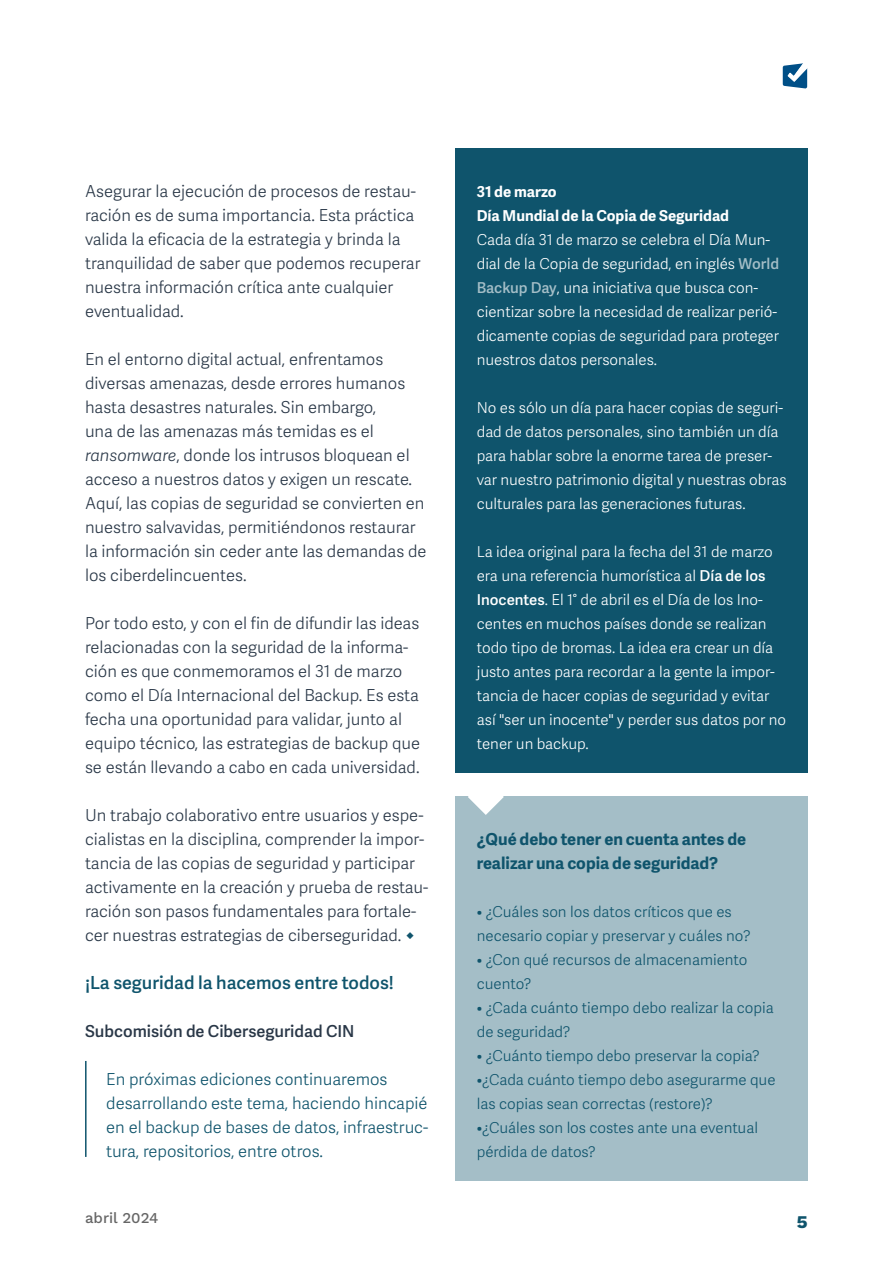
<style>
.page{position:relative;width:893px;height:1263px;background:#fff}
.page>*{position:absolute;margin:0;border:0;box-sizing:border-box;transform-origin:0 0}
.t1{font:700 21px "Work Sans";color:#0f546c}
.t2{font:18px "Adelle Sans Sb";color:#0f546c}
.t3{font:16.5px/24px "Adelle Sans Lt";color:#293747}
.t4{font:16.5px/24px "Adelle Sans Lt";color:#0f546c}
.t5{font:700 16.5px/24px "Adelle Sans";color:#0f546c}
.t6{font:16.5px "Adelle Sans Sb";color:#293747}
.t7{font:15px/24px "Adelle Sans Lt";color:#fff}
.t8{font:15px/24px "Adelle Sans Lt";color:#0f546c}
.t9{font:700 15px/24px "Adelle Sans";color:#fff}
.t10{font:500 15px "Work Sans";color:#666}
.s1{font-style:italic}
.s2{color:#0f546c}
.s3{font-family:"Adelle Sans Sb";color:#a4bec7}
.s4{font-family:"Adelle Sans Sb"}
</style>
<div class="page">
<svg style="left:782px;top:63px;width:26px;height:26px"></svg>
<div style="left:455px;top:797px;width:353px;height:384px;background:#a4bec7"></div>
<hr style="left:85px;top:1061px;width:2px;height:96px;background:#0f546c">
<div style="left:455px;top:149px;width:353px;height:624px;background:#0f546c"></div>
<svg style="left:468px;top:796px;width:36px;height:19px"></svg>
<p class="t3" style="left:85px;top:178px;width:337px">Asegurar la ejecución de procesos de restau&shy;ración es de suma importancia. Esta práctica valida la eficacia de la estrategia y brinda la tranquilidad de saber que podemos recuperar nuestra información crítica ante cualquier eventualidad.</p>
<p class="t3" style="left:85px;top:346px;width:343px">En el entorno digital actual, enfrentamos diversas amenazas, desde errores humanos hasta desastres naturales. Sin embargo,<br>una de las amenazas más temidas es el <span class="s1">ransomware</span>, donde los intrusos bloquean el acceso a nuestros datos y exigen un rescate.<br>Aquí, las copias de seguridad se convierten en nuestro salvavidas, permitiéndonos restaurar la información sin ceder ante las demandas de los ciberdelincuentes.</p>
<p class="t3" style="left:85px;top:611px;width:337px">Por todo esto, y con el fin de difundir las ideas relacionadas con la seguridad de la informa&shy;ción es que conmemoramos el 31 de marzo como el Día Internacional del Backup. Es esta fecha una oportunidad para validar, junto al equipo técnico, las estrategias de backup que se están llevando a cabo en cada universidad.</p>
<p class="t3" style="left:85px;top:803px;width:345px">Un trabajo colaborativo entre usuarios y espe&shy;cialistas en la disciplina, comprender la impor&shy;tancia de las copias de seguridad y participar activamente en la creación y prueba de restau&shy;ración son pasos fundamentales para fortale&shy;cer nuestras estrategias de ciberseguridad. <span class="s2">V</span></p>
<p class="t2" style="left:85px;top:969px;width:310px">¡La seguridad la hacemos entre todos!</p>
<p class="t6" style="left:85px;top:1019px;width:271px">Subcomisión de Ciberseguridad CIN</p>
<p class="t4" style="left:106px;top:1066px;width:324px">En próximas ediciones continuaremos desarrollando este tema, haciendo hincapié en el backup de bases de datos, infraestruc&shy;tura, repositorios, entre otros.</p>
<p class="t9" style="left:477px;top:179px;width:254px">31 de marzo<br>Día Mundial de la Copia de Seguridad</p>
<p class="t7" style="left:477px;top:227px;width:304px">Cada día 31 de marzo se celebra el Día Mun&shy;dial de la Copia de seguridad, en inglés <span class="s3">World Backup Day</span>, una iniciativa que busca con&shy;cientizar sobre la necesidad de realizar perió&shy;dicamente copias de seguridad para proteger nuestros datos personales.</p>
<p class="t7" style="left:477px;top:395px;width:311px">No es sólo un día para hacer copias de seguri&shy;dad de datos personales, sino también un día para hablar sobre la enorme tarea de preser&shy;var nuestro patrimonio digital y nuestras obras culturales para las generaciones futuras.</p>
<p class="t7" style="left:477px;top:539px;width:311px">La idea original para la fecha del 31 de marzo era una referencia humorística al <span class="s4">Día de los Inocentes</span>. El 1° de abril es el Día de los Ino&shy;centes en muchos países donde se realizan todo tipo de bromas. La idea era crear un día justo antes para recordar a la gente la impor&shy;tancia de hacer copias de seguridad y evitar así "ser un inocente" y perder sus datos por no tener un backup.</p>
<p class="t5" style="left:477px;top:826px;width:271px">¿Qué debo tener en cuenta antes de realizar una copia de seguridad?</p>
<p class="t8" style="left:477px;top:899px;width:276px">• ¿Cuáles son los datos críticos que es necesario copiar y preservar y cuáles no?</p>
<p class="t8" style="left:477px;top:947px;width:272px">• ¿Con qué recursos de almacenamiento cuento?</p>
<p class="t8" style="left:477px;top:995px;width:299px">• ¿Cada cuánto tiempo debo realizar la copia de seguridad?</p>
<p class="t8" style="left:477px;top:1043px;width:285px">• ¿Cuánto tiempo debo preservar la copia?</p>
<p class="t8" style="left:477px;top:1067px;width:300px">•¿Cada cuánto tiempo debo asegurarme que las copias sean correctas (restore)?</p>
<p class="t8" style="left:477px;top:1115px;width:283px">•¿Cuáles son los costes ante una eventual pérdida de datos?</p>
<p class="t10" style="left:85px;top:1206px;width:75px">abril 2024</p>
<p class="t1" style="left:796px;top:1205px;width:13px">5</p>
</div>
